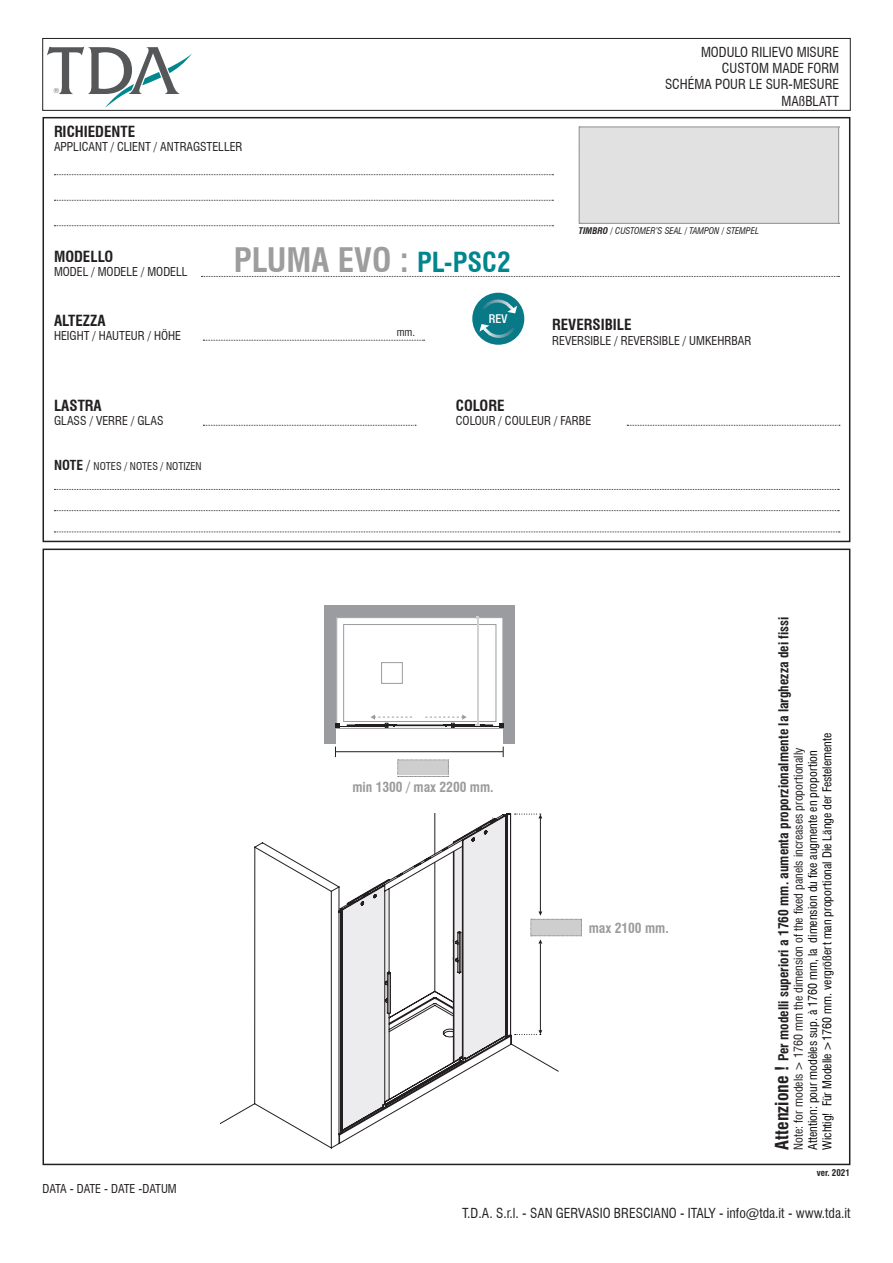
<style>
.page{position:relative;width:893px;height:1263px;background:#fff}
.page>*{position:absolute;margin:0;border:0;box-sizing:border-box;transform-origin:0 0}
.t1{font:700 condensed 33px "Swiss 721 BT";color:#9d9d9d}
.t2{font:700 condensed 15px "Swiss 721 BT";color:#231f20}
.t3{font:condensed 13.5px/16.2px "Swiss 721 BT";color:#231f20;text-align:right}
.t4{font:700 condensed 13.5px "Swiss 721 BT";color:#231f20}
.t5{font:700 condensed 13.5px "Swiss 721 BT";color:#9c9b9b}
.t6{font:500 condensed 12.3px "Helvetica Neue LT Pro";color:#fff}
.t7{font:condensed 12px "Swiss 721 BT";color:#231f20}
.t8{font:condensed 12px "Swiss 721 BT";color:#040503}
.t9{font:condensed 10.5px "Swiss 721 BT";color:#231f20}
.t10{font:italic condensed 9px "Swiss 721 BT";color:#231f20}
.t11{font:700 condensed 9px "Swiss 721 BT";color:#231f20}
.t12{font:7.2px "Montserrat";color:#555759}
.s1{font-size:27px;color:#00868e}
.s2{font-weight:700}
.s3{font-weight:700;font-size:13.5px}
.s4{font-size:13.5px}
.s5{font-size:18px}
</style>
<div class="page">
<svg style="left:54px;top:200px;width:499px;height:1px"></svg>
<svg style="left:54px;top:174px;width:499px;height:1px"></svg>
<svg style="left:54px;top:225px;width:499px;height:1px"></svg>
<svg style="left:54px;top:489px;width:785px;height:1px"></svg>
<svg style="left:54px;top:510px;width:785px;height:1px"></svg>
<svg style="left:54px;top:531px;width:786px;height:1px"></svg>
<div style="left:579px;top:126px;width:261px;height:98px;background:#e1e1e1"></div>
<div style="left:43px;top:117px;width:807px;height:425px;border:2px solid #231f20"></div>
<svg style="left:627px;top:425px;width:213px;height:1px"></svg>
<svg style="left:203px;top:425px;width:213px;height:1px"></svg>
<svg style="left:203px;top:340px;width:222px;height:1px"></svg>
<svg style="left:201px;top:276px;width:638px;height:1px"></svg>
<div style="left:42px;top:38px;width:809px;height:73px;border:1px solid #231f20"></div>
<svg style="left:47px;top:47px;width:145px;height:61px"></svg>
<div style="left:472px;top:293px;width:52px;height:52px;background:#087987;border-radius:50%"></div>
<svg style="left:479px;top:298px;width:38px;height:15px"></svg>
<svg style="left:479px;top:324px;width:38px;height:15px"></svg>
<svg style="left:221px;top:842px;width:139px;height:306px"></svg>
<svg style="left:397px;top:760px;width:52px;height:17px"></svg>
<svg style="left:340px;top:814px;width:242px;height:318px"></svg>
<hr style="left:335px;top:751px;width:168px;height:1px;background:#231f20">
<div style="left:324px;top:605px;width:191px;height:12px;background:#9b9ca0"></div>
<div style="left:324px;top:605px;width:11px;height:139px;background:#9b9ca0"></div>
<div style="left:336px;top:617px;width:167px;height:112px;border:1px solid #9b9ca0"></div>
<div style="left:343px;top:624px;width:153px;height:98px;border:1px solid #9b9ca0"></div>
<div style="left:381px;top:662px;width:22px;height:22px;border:1px solid #9b9ca0"></div>
<div style="left:504px;top:605px;width:11px;height:139px;background:#9b9ca0"></div>
<svg style="left:336px;top:723px;width:4px;height:4px"></svg>
<svg style="left:500px;top:723px;width:4px;height:4px"></svg>
<hr style="left:340px;top:726px;width:48px;height:1px;background:#231f20">
<hr style="left:355px;top:724px;width:41px;height:1px;background:#231f20">
<div style="left:347px;top:725px;width:146px;height:1px;border:1px solid #231f20"></div>
<hr style="left:451px;top:726px;width:49px;height:1px;background:#231f20">
<hr style="left:443px;top:724px;width:42px;height:1px;background:#231f20">
<hr style="left:477px;top:617px;width:1px;height:108px;background:#d0d1d3">
<svg style="left:370px;top:714px;width:42px;height:13px"></svg>
<svg style="left:425px;top:714px;width:42px;height:13px"></svg>
<p class="t12" style="left:53px;top:86px;width:7px">®</p>
<p class="t2" style="left:54px;top:122px;width:83px">RICHIEDENTE</p>
<p class="t7" style="left:54px;top:140px;width:190px">APPLICANT / CLIENT / ANTRAGSTELLER</p>
<p class="t2" style="left:54px;top:248px;width:61px">MODELLO</p>
<p class="t7" style="left:54px;top:265px;width:135px">MODEL / MODELE / MODELL</p>
<p class="t1" style="left:234px;top:240px;width:278px">PLUMA EVO : <span class="s1">PL-PSC2</span></p>
<p class="t2" style="left:54px;top:311px;width:53px">ALTEZZA</p>
<p class="t7" style="left:54px;top:329px;width:129px">HEIGHT / HAUTEUR / HÖHE</p>
<p class="t9" style="left:397px;top:326px;width:20px">mm.</p>
<p class="t6" style="left:489px;top:312px;width:20px">REV</p>
<p class="t3" style="left:665px;top:44px;width:176px">MODULO RILIEVO MISURE<br>CUSTOM MADE FORM<br>SCHÉMA POUR LE SUR-MESURE<br>MAßBLATT</p>
<p class="t10" style="left:579px;top:225px;width:182px"><span class="s2">TIMBRO</span> / CUSTOMER’S SEAL / TAMPON / STEMPEL</p>
<p class="t2" style="left:552px;top:316px;width:81px">REVERSIBILE</p>
<p class="t7" style="left:552px;top:333px;width:201px">REVERSIBLE / REVERSIBLE / UMKEHRBAR</p>
<p class="t2" style="left:54px;top:396px;width:49px">LASTRA</p>
<p class="t7" style="left:54px;top:414px;width:111px">GLASS / VERRE / GLAS</p>
<p class="t9" style="left:54px;top:459px;width:149px"><span class="s3">NOTE</span> <span class="s4">/</span> NOTES / NOTES / NOTIZEN</p>
<p class="t7" style="left:43px;top:1182px;width:136px">DATA - DATE - DATE -DATUM</p>
<p class="t2" style="left:456px;top:396px;width:50px">COLORE</p>
<p class="t7" style="left:456px;top:414px;width:137px">COLOUR / COULEUR / FARBE</p>
<p class="t5" style="left:352px;top:779px;width:143px">min 1300 / max 2200 mm.</p>
<p class="t5" style="left:589px;top:920px;width:81px">max 2100 mm.</p>
<p class="t4" style="left:775px;top:1149px;width:534px;rotate:-90deg"><span class="s5">Attenzione !</span> Per modelli superiori a 1760 mm. aumenta proporzionalmente la larghezza dei fissi</p>
<p class="t8" style="left:820px;top:1149px;width:418px;rotate:-90deg">Wichtig! Für Modelle &gt;1760 mm. vergrößert man proportional Die Länge der Festelemente</p>
<p class="t7" style="left:791px;top:1149px;width:403px;rotate:-90deg">Note: for models &gt; 1760 mm the dimension of the fixed panels increases proportionally</p>
<p class="t8" style="left:806px;top:1149px;width:401px;rotate:-90deg">Attention: pour modèles sup. à 1760 mm, la dimension du fixe augmente en proportion</p>
<p class="t11" style="left:817px;top:1167px;width:34px">ver. 2021</p>
<p class="t3" style="left:462px;top:1205px;width:390px">T.D.A. S.r.l. - SAN GERVASIO BRESCIANO - ITALY - info@tda.it - www.tda.it</p>
</div>
